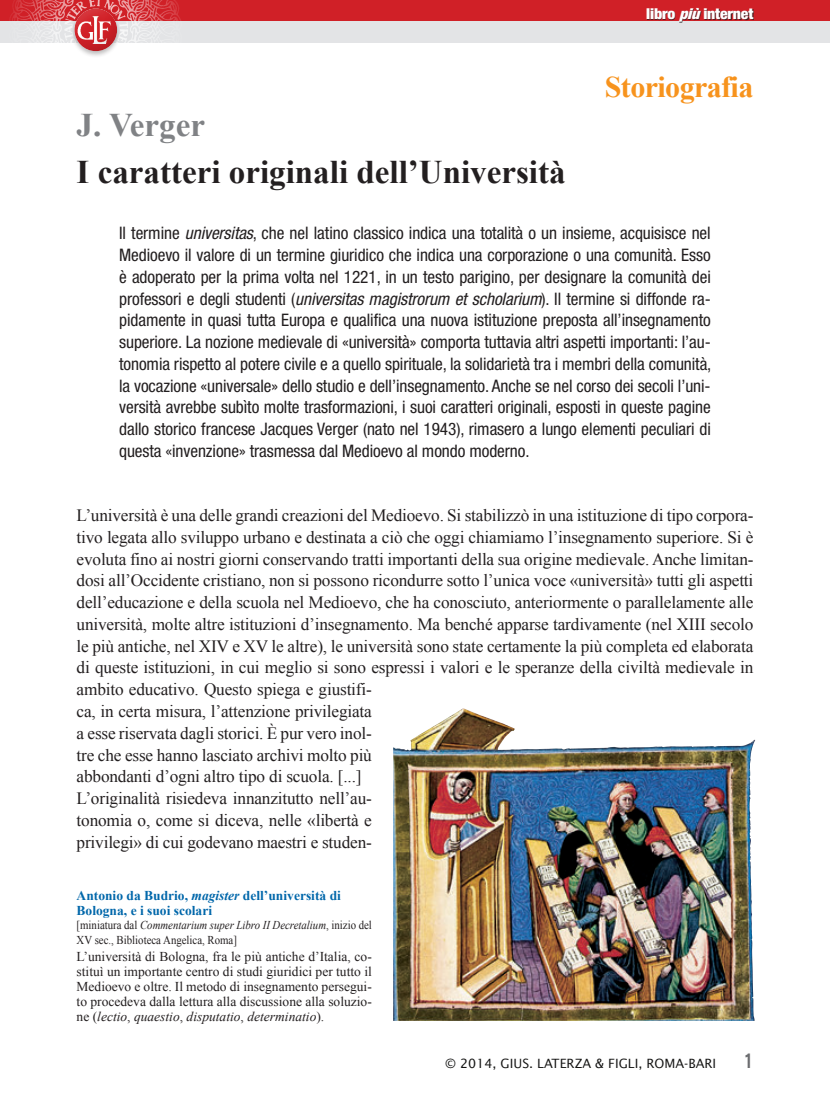
<style>
.page{position:relative;width:830px;height:1106px;background:#fff}
.page>*{position:absolute;margin:0;border:0;box-sizing:border-box;transform-origin:0 0}
.t1{font:700 33px "Times New Roman";color:#231f20}
.t2{font:700 33px "Times New Roman";color:#808285}
.t3{font:700 30px "Times New Roman";letter-spacing:-.02em;color:#f7931d}
.t4{font:700 19.5px "British Council Sans";color:#6c6d70;scale:.8 1}
.t5{font:17.25px/21.8px "Times New Roman";letter-spacing:-.01em;color:#231f20}
.t6{font:condensed 17.25px/21.8px "Helvetica Neue LT Std";letter-spacing:-.005em;color:#231f20;text-align:justify}
.t7{font:900 condensed 15px "Helvetica Neue LT Std";letter-spacing:-.01em;color:#fff;scale:1.05 1}
.t8{font:13.5px/15px "Times New Roman";color:#231f20;text-align:justify}
.t9{font:700 13.5px/15px "Times New Roman";color:#0067aa}
.t10{font:12.75px "Lucida Sans Std";color:#141413}
.t11{font:12px/14.4px "Times New Roman";color:#231f20;scale:.9 1}
.s1{font-style:italic}
</style>
<div class="page">
<div style="left:0;top:0;width:829px;height:26px;background:#d02027"></div>
<img style="left:9px;top:0;width:172px;height:21px">
<div style="left:0;top:21px;width:829px;height:22px;background:#e3e4e6"></div>
<img style="left:41px;top:21px;width:112px;height:22px">
<div style="left:70px;top:6px;width:52px;height:52px;background:#231f20;opacity:.3"></div>
<div style="left:74px;top:7px;width:45px;height:47px;background:#231f20;opacity:.3"></div>
<div style="left:647px;top:9px;width:106px;height:14px;background:#231f20;opacity:.75"></div>
<img style="left:393px;top:708px;width:361px;height:312px">
<p class="t7" style="left:646px;top:5px;width:103px">libro <span class="s1">più</span>internet</p>
<h2 class="t3" style="left:604px;top:66px;width:150px">Storiografia</h2>
<h1 class="t2" style="left:77px;top:102px;width:130px">J. Verger</h1>
<h1 class="t1" style="left:77px;top:150px;width:490px">I caratteri originali dell’Università</h1>
<p class="t6" style="left:119px;top:222px;width:593px">Il termine <span class="s1">universitas</span>, che nel latino classico indica una totalità o un insieme, acquisisce nel Medioevo il valore di un termine giuridico che indica una corporazione o una comunità. Esso è adoperato per la prima volta nel 1221, in un testo parigino, per designare la comunità dei professori e degli studenti (<span class="s1">universitas magistrorum et scholarium</span>). Il termine si diffonde ra&shy;pidamente in quasi tutta Europa e qualifica una nuova istituzione preposta all’insegnamento superiore. La nozione medievale di «università» comporta tuttavia altri aspetti importanti: l’au&shy;tonomia rispetto al potere civile e a quello spirituale, la solidarietà tra i membri della comunità, la vocazione «universale» dello studio e dell’insegnamento. Anche se nel corso dei secoli l’uni&shy;versità avrebbe subìto molte trasformazioni, i suoi caratteri originali, esposti in queste pagine dallo storico francese Jacques Verger (nato nel 1943), rimasero a lungo elementi peculiari di questa «invenzione» trasmessa dal Medioevo al mondo moderno.</p>
<p class="t5" style="left:77px;top:504px;width:678px">L’università è una delle grandi creazioni del Medioevo. Si stabilizzò in una istituzione di tipo corpora&shy;tivo legata allo sviluppo urbano e destinata a ciò che oggi chiamiamo l’insegnamento superiore. Si è evoluta fino ai nostri giorni conservando tratti importanti della sua origine medievale. Anche limitan&shy;dosi all’Occidente cristiano, non si possono ricondurre sotto l’unica voce «università» tutti gli aspetti dell’educazione e della scuola nel Medioevo, che ha conosciuto, anteriormente o parallelamente alle università, molte altre istituzioni d’insegnamento. Ma benché apparse tardivamente (nel XIII secolo le più antiche, nel XIV e XV le altre), le università sono state certamente la più completa ed elaborata di queste istituzioni, in cui meglio si sono espressi i valori e le speranze della civiltà medievale in ambito educativo. Questo spiega e giustifi-<br>ca, in certa misura, l’attenzione privilegiata<br>a esse riservata dagli storici. È pur vero inol-<br>tre che esse hanno lasciato archivi molto più<br>abbondanti d’ogni altro tipo di scuola. [...]<br>L’originalità risiedeva innanzitutto nell’au-<br>tonomia o, come si diceva, nelle «libertà e<br>privilegi» di cui godevano maestri e studen-</p>
<p class="t9" style="left:77px;top:887px;width:266px">Antonio da Budrio, <span class="s1">magister</span> dell’università di<br>Bologna, e i suoi scolari</p>
<p class="t11" style="left:77px;top:918px;width:329px">[miniatura dal <span class="s1">Commentarium super Libro II Decretalium</span>, inizio del<br>XV sec., Biblioteca Angelica, Roma]</p>
<p class="t8" style="left:77px;top:948px;width:296px">L’università di Bologna, fra le più antiche d’Italia, co&shy;stituì un importante centro di studi giuridici per tutto il Medioevo e oltre. Il metodo di insegnamento persegui&shy;to procedeva dalla lettura alla discussione alla soluzio&shy;ne (<span class="s1">lectio</span>, <span class="s1">quaestio</span>, <span class="s1">disputatio</span>, <span class="s1">determinatio</span>).</p>
<p class="t10" style="left:445px;top:1055px;width:272px">© 2014, GIUS. LATERZA &amp; FIGLI, ROMA-BARI</p>
<p class="t4" style="left:743px;top:1048px;width:14px">1</p>
</div>
